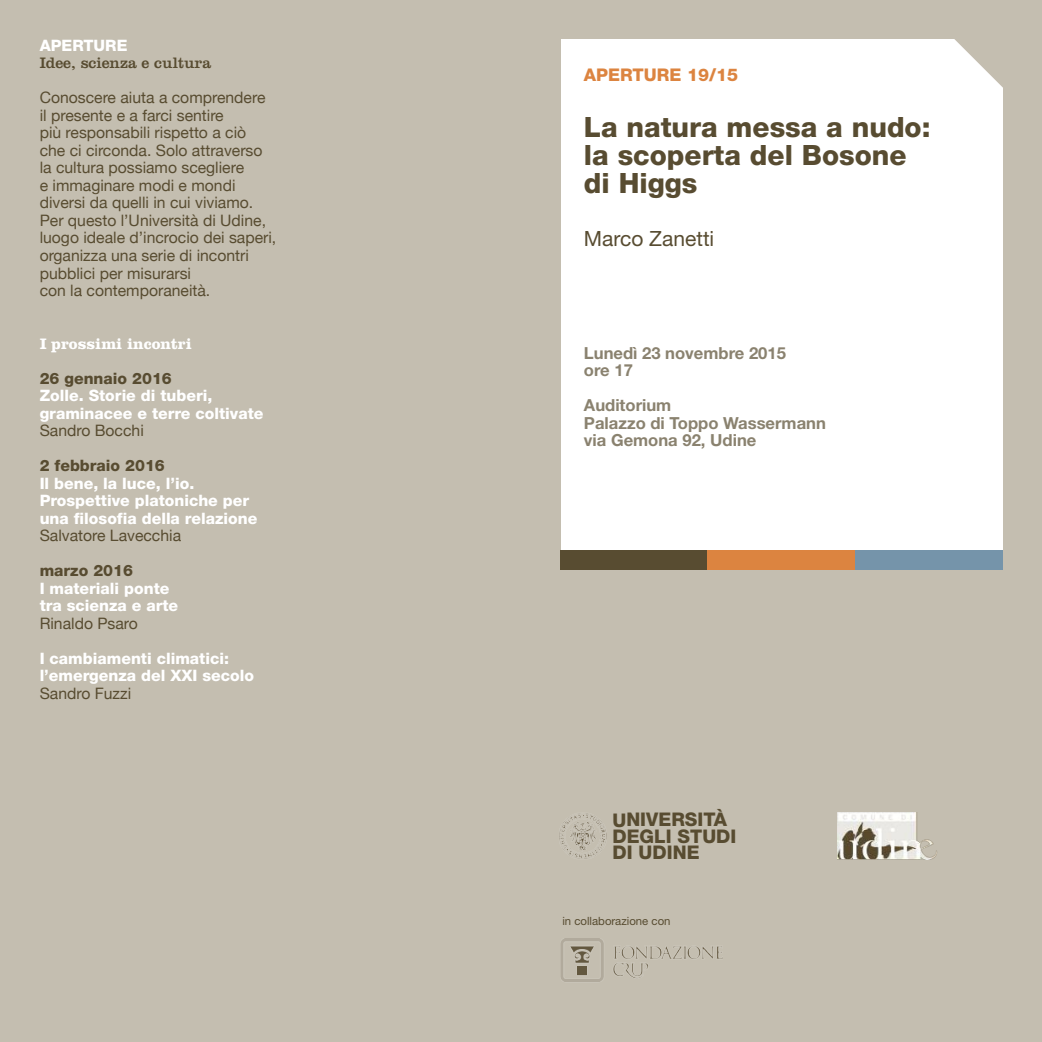
<style>
.page{position:relative;width:1042px;height:1042px;background:#c4beb0}
.page>*{position:absolute;margin:0;border:0;box-sizing:border-box;transform-origin:0 0}
.t1{font:800 28px/28px "Helvetica Neue LT Std";color:#584c31}
.t2{font:21px "Helvetica Neue LT Std";color:#584c31}
.t3{font:800 18.9px/16.4px "Helvetica Neue LT Std";color:#584c31}
.t4{font:800 17.5px "Helvetica Neue LT Std";color:#dc8440}
.t5{font:700 16.62px/17.5px "Helvetica Neue LT Std";color:#8a826f}
.t6{font:15.75px/17.5px "Helvetica Neue";color:#584c31}
.t7{font:800 15.75px/17.5px "Helvetica Neue LT Std";color:#fff}
.t8{font:800 15.75px "Helvetica Neue LT Std";color:#584c31}
.t9{font:15.75px "Clarendon LT Std";color:#584c31}
.t10{font:700 15.75px "Clarendon";color:#fff}
.t11{font:11.38px "Helvetica Neue LT Std";color:#584c31}
</style>
<div class="page">
<img style="left:559px;top:815px;width:47px;height:44px">
<img style="left:561px;top:938px;width:161px;height:44px">
<div style="left:561px;top:40px;width:441px;height:520px;background:#fff"></div>
<svg style="left:951px;top:39px;width:52px;height:53px"></svg>
<div style="left:623px;top:550px;width:361px;height:20px;background:#dc8440"></div>
<div style="left:854px;top:550px;width:148px;height:20px;background:#7594aa"></div>
<div style="left:560px;top:550px;width:147px;height:20px;background:#584c31"></div>
<img style="left:837px;top:812px;width:100px;height:47px">
<p class="t7" style="left:40px;top:38px;width:89px">APERTURE</p>
<p class="t9" style="left:40px;top:58px;width:173px">Idee, scienza e cultura</p>
<p class="t6" style="left:40px;top:89px;width:238px">Conoscere aiuta a comprendere il presente e a farci sentire<br>più responsabili rispetto a ciò<br>che ci circonda. Solo attraverso la cultura possiamo scegliere<br>e immaginare modi e mondi diversi da quelli in cui viviamo.<br>Per questo l’Università di Udine, luogo ideale d’incrocio dei saperi, organizza una serie di incontri pubblici per misurarsi<br>con la contemporaneità.</p>
<p class="t10" style="left:40px;top:338px;width:154px">I prossimi incontri</p>
<p class="t8" style="left:40px;top:372px;width:134px">26 gennaio 2016</p>
<p class="t7" style="left:40px;top:388px;width:225px">Zolle. Storie di tuberi, graminacee e terre coltivate</p>
<p class="t6" style="left:40px;top:421px;width:106px">Sandro Bocchi</p>
<p class="t8" style="left:40px;top:460px;width:127px">2 febbraio 2016</p>
<p class="t7" style="left:40px;top:475px;width:219px">Il bene, la luce, l’io.<br>Prospettive platoniche per una filosofia della relazione</p>
<p class="t6" style="left:40px;top:526px;width:143px">Salvatore Lavecchia</p>
<p class="t8" style="left:40px;top:565px;width:95px">marzo 2016</p>
<p class="t7" style="left:40px;top:580px;width:140px">I materiali ponte tra scienza e arte</p>
<p class="t6" style="left:40px;top:614px;width:100px">Rinaldo Psaro</p>
<p class="t7" style="left:40px;top:650px;width:216px">I cambiamenti climatici: l’emergenza del XXI secolo</p>
<p class="t6" style="left:40px;top:684px;width:93px">Sandro Fuzzi</p>
<p class="t4" style="left:584px;top:69px;width:156px">APERTURE 19/15</p>
<h1 class="t1" style="left:584px;top:116px;width:348px">La natura messa a nudo: la scoperta del Bosone di Higgs</h1>
<h2 class="t2" style="left:584px;top:231px;width:132px">Marco Zanetti</h2>
<p class="t5" style="left:584px;top:346px;width:204px">Lunedì 23 novembre 2015 ore 17</p>
<p class="t5" style="left:584px;top:398px;width:243px">Auditorium<br>Palazzo di Toppo Wassermann via Gemona 92, Udine</p>
<p class="t3" style="left:612px;top:813px;width:126px">UNIVERSITÀ<br>DEGLI STUDI<br>DI UDINE</p>
<p class="t11" style="left:562px;top:917px;width:110px">in collaborazione con</p>
</div>
